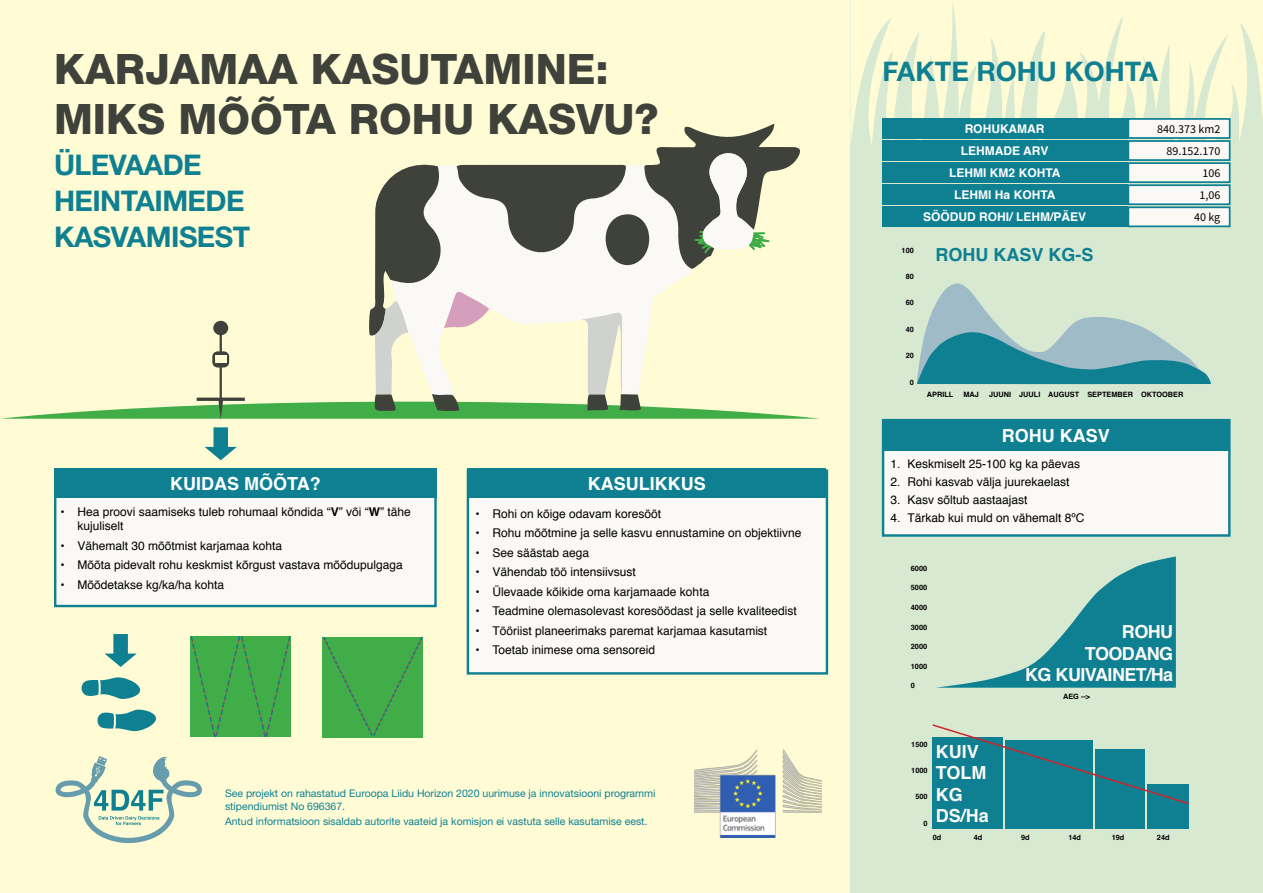
<style>
.page{position:relative;width:1263px;height:893px;background:#fffcd5}
.page>*{position:absolute;margin:0;border:0;box-sizing:border-box;transform-origin:0 0}
.t1{font:800 42px/50.4px "Helvetica Neue LT Std";color:#3e423b}
.t2{font:700 28.5px "Helvetica Neue LT Std";letter-spacing:-.02em;color:#0e8092}
.t3{font:700 27px "Helvetica Neue LT Std";color:#0e8092}
.t4{font:700 18px "Helvetica";letter-spacing:-.03em;color:#fbf9f6}
.t5{font:700 18px "Helvetica";color:#fff}
.t6{font:700 18px "Helvetica";color:#0e8092}
.t7{font:700 18px/21.6px "Helvetica";color:#fbf9f6}
.t8{font:12px/14.4px "Helvetica";color:#000}
.t9{font:700 12px "Helvetica";color:#fff}
.t10{font:12px "Source Sans Pro";color:#000}
.t11{font:10.5px/12.6px "Helvetica Neue LT Std";color:#0e8092}
.t12{font:700 7.35px "Helvetica";color:#000}
.s1{font-weight:700}
</style>
<div class="page">
<div style="left:850px;top:0;width:413px;height:893px;background:#d8e9d2"></div>
<svg style="left:850px;top:0;width:413px;height:148px;fill:#fffcd5"></svg>
<svg style="left:917px;top:283px;width:294px;height:101px"></svg>
<svg style="left:936px;top:556px;width:240px;height:132px"></svg>
<img style="left:694px;top:750px;width:127px;height:88px">
<svg style="left:55px;top:756px;width:147px;height:87px"></svg>
<div style="left:882px;top:419px;width:348px;height:118px;background:#fbf9f6;border:2px solid #0e8092"></div>
<div style="left:883px;top:420px;width:346px;height:31px;background:#0e8092"></div>
<div style="left:882px;top:118px;width:245px;height:21px;background:#0e8092"></div>
<div style="left:882px;top:140px;width:245px;height:21px;background:#0e8092"></div>
<div style="left:882px;top:162px;width:245px;height:21px;background:#0e8092"></div>
<div style="left:882px;top:184px;width:245px;height:21px;background:#0e8092"></div>
<div style="left:882px;top:206px;width:245px;height:21px;background:#0e8092"></div>
<div style="left:1128px;top:207px;width:102px;height:19px;background:#fbf9f6"></div>
<div style="left:1127px;top:206px;width:103px;height:21px;border:2px solid #0e8092"></div>
<div style="left:1128px;top:119px;width:102px;height:19px;background:#fbf9f6"></div>
<div style="left:1127px;top:118px;width:103px;height:21px;border:2px solid #0e8092"></div>
<div style="left:1128px;top:141px;width:102px;height:19px;background:#fbf9f6"></div>
<div style="left:1127px;top:140px;width:103px;height:21px;border:2px solid #0e8092"></div>
<div style="left:1128px;top:163px;width:102px;height:19px;background:#fbf9f6"></div>
<div style="left:1127px;top:162px;width:103px;height:21px;border:2px solid #0e8092"></div>
<div style="left:1128px;top:185px;width:102px;height:19px;background:#fbf9f6"></div>
<div style="left:1127px;top:184px;width:103px;height:21px;border:2px solid #0e8092"></div>
<div style="left:467px;top:469px;width:361px;height:206px;background:#fbf9f6;border:2px solid #0e8092"></div>
<div style="left:468px;top:468px;width:358px;height:30px;background:#0e8092"></div>
<div style="left:932px;top:737px;width:71px;height:91px;background:#0e8092"></div>
<div style="left:1005px;top:740px;width:88px;height:88px;background:#0e8092"></div>
<div style="left:1095px;top:749px;width:50px;height:79px;background:#0e8092"></div>
<div style="left:1147px;top:784px;width:42px;height:44px;background:#0e8092"></div>
<svg style="left:932px;top:724px;width:257px;height:81px"></svg>
<div style="left:54px;top:495px;width:383px;height:112px;background:#fbf9f6;border:2px solid #0e8092"></div>
<div style="left:54px;top:468px;width:383px;height:30px;background:#0e8092"></div>
<svg style="left:0;top:124px;width:820px;height:296px"></svg>
<div style="left:215px;top:355px;width:11px;height:7px;background:#fffcd5"></div>
<svg style="left:205px;top:427px;width:32px;height:33px"></svg>
<div style="left:323px;top:637px;width:100px;height:99px;background:#41ad49"></div>
<svg style="left:190px;top:636px;width:101px;height:101px;background:#41a94a"></svg>
<svg style="left:82px;top:677px;width:59px;height:22px"></svg>
<svg style="left:97px;top:709px;width:59px;height:22px"></svg>
<svg style="left:105px;top:634px;width:32px;height:33px"></svg>
<p class="t1" style="left:54px;top:44px;width:606px">KARJAMAA KASUTAMINE:<br>MIKS MÕÕTA ROHU KASVU?</p>
<p class="t2" style="left:54px;top:147px;width:149px">ÜLEVAADE</p>
<p class="t2" style="left:54px;top:183px;width:192px">HEINTAIMEDE</p>
<p class="t2" style="left:54px;top:219px;width:198px">KASVAMISEST</p>
<p class="t5" style="left:170px;top:469px;width:152px">KUIDAS MÕÕTA?</p>
<p class="t8" style="left:77px;top:505px;width:335px;text-indent:-17px">• Hea proovi saamiseks tuleb rohumaal kõndida “<span class="s1">V</span>” või “<span class="s1">W</span>” tähe kujuliselt</p>
<p class="t8" style="left:60px;top:539px;width:223px">• Vähemalt 30 mõõtmist karjamaa kohta</p>
<p class="t8" style="left:60px;top:558px;width:344px">• Mõõta pidevalt rohu keskmist kõrgust vastava mõõdupulgaga</p>
<p class="t8" style="left:60px;top:578px;width:165px">• Mõõdetakse kg/ka/ha kohta</p>
<p class="t5" style="left:588px;top:469px;width:119px">KASULIKKUS</p>
<p class="t8" style="left:475px;top:507px;width:187px">• Rohi on kõige odavam koresööt</p>
<p class="t8" style="left:475px;top:526px;width:327px">• Rohu mõõtmine ja selle kasvu ennustamine on objektiivne</p>
<p class="t8" style="left:475px;top:546px;width:115px">• See säästab aega</p>
<p class="t8" style="left:475px;top:565px;width:162px">• Vähendab töö intensiivsust</p>
<p class="t8" style="left:475px;top:585px;width:235px">• Ülevaade kõikide oma karjamaade kohta</p>
<p class="t8" style="left:475px;top:604px;width:323px">• Teadmine olemasolevast koresöödast ja selle kvaliteedist</p>
<p class="t8" style="left:475px;top:624px;width:293px">• Tööriist planeerimaks paremat karjamaa kasutamist</p>
<p class="t8" style="left:475px;top:643px;width:181px">• Toetab inimese oma sensoreid</p>
<p class="t11" style="left:225px;top:787px;width:432px">See projekt on rahastatud Euroopa Liidu Horizon 2020 uurimuse ja innovatsiooni programmi stipendiumist No 696367.</p>
<p class="t11" style="left:225px;top:815px;width:424px">Antud informatsioon sisaldab autorite vaateid ja komisjon ei vastuta selle kasutamise eest.</p>
<p class="t3" style="left:882px;top:54px;width:277px">FAKTE ROHU KOHTA</p>
<p class="t12" style="left:902px;top:244px;width:14px">100</p>
<p class="t12" style="left:906px;top:270px;width:10px">80</p>
<p class="t12" style="left:906px;top:297px;width:10px">60</p>
<p class="t12" style="left:906px;top:323px;width:10px">40</p>
<p class="t12" style="left:906px;top:350px;width:10px">20</p>
<p class="t12" style="left:910px;top:376px;width:6px">0</p>
<p class="t9" style="left:965px;top:119px;width:81px">ROHUKAMAR</p>
<p class="t9" style="left:961px;top:141px;width:89px">LEHMADE ARV</p>
<p class="t9" style="left:949px;top:163px;width:113px">LEHMI KM2 KOHTA</p>
<p class="t9" style="left:954px;top:185px;width:103px">LEHMI Ha KOHTA</p>
<p class="t9" style="left:923px;top:207px;width:164px">SÖÖDUD ROHI/ LEHM/PÄEV</p>
<p class="t10" style="left:1194px;top:210px;width:28px">40 kg</p>
<p class="t10" style="left:1157px;top:121px;width:65px">840.373 km2</p>
<p class="t10" style="left:1166px;top:143px;width:55px">89.152.170</p>
<p class="t10" style="left:1202px;top:166px;width:19px">106</p>
<p class="t10" style="left:1199px;top:188px;width:22px">1,06</p>
<p class="t6" style="left:935px;top:240px;width:160px">ROHU KASV KG-S</p>
<p class="t12" style="left:927px;top:388px;width:28px">APRILL</p>
<p class="t12" style="left:963px;top:388px;width:17px">MAJ</p>
<p class="t12" style="left:989px;top:388px;width:196px">JUUNI JUULI AUGUST SEPTEMBER OKTOOBER</p>
<p class="t5" style="left:1002px;top:421px;width:109px">ROHU KASV</p>
<p class="t8" style="left:890px;top:457px;width:191px">1. Keskmiselt 25-100 kg ka päevas</p>
<p class="t8" style="left:890px;top:475px;width:181px">2. Rohi kasvab välja juurekaelast</p>
<p class="t8" style="left:890px;top:493px;width:139px">3. Kasv sõltub aastaajast</p>
<p class="t8" style="left:890px;top:511px;width:196px">4. Tärkab kui muld on vähemalt 8ºC</p>
<p class="t12" style="left:911px;top:562px;width:18px">6000</p>
<p class="t12" style="left:911px;top:582px;width:18px">5000</p>
<p class="t12" style="left:911px;top:601px;width:18px">4000</p>
<p class="t12" style="left:911px;top:621px;width:18px">3000</p>
<p class="t12" style="left:911px;top:641px;width:18px">2000</p>
<p class="t12" style="left:911px;top:660px;width:18px">1000</p>
<p class="t12" style="left:911px;top:680px;width:6px">0</p>
<p class="t12" style="left:911px;top:738px;width:18px">1500</p>
<p class="t12" style="left:911px;top:764px;width:18px">1000</p>
<p class="t12" style="left:915px;top:791px;width:14px">500</p>
<p class="t12" style="left:923px;top:817px;width:6px">0</p>
<p class="t7" style="left:936px;top:741px;width:52px">KUIV<br>TOLM<br>KG</p>
<p class="t4" style="left:936px;top:801px;width:55px">DS/Ha</p>
<p class="t4" style="left:1122px;top:617px;width:53px">ROHU</p>
<p class="t4" style="left:1085px;top:639px;width:90px">TOODANG</p>
<p class="t4" style="left:1025px;top:660px;width:150px">KG KUIVAINET/Ha</p>
<p class="t12" style="left:1063px;top:690px;width:29px">AEG --&gt;</p>
<p class="t12" style="left:933px;top:831px;width:10px">0d</p>
<p class="t12" style="left:974px;top:831px;width:10px">4d</p>
<p class="t12" style="left:1021px;top:831px;width:10px">9d</p>
<p class="t12" style="left:1068px;top:831px;width:14px">14d</p>
<p class="t12" style="left:1112px;top:831px;width:14px">19d</p>
<p class="t12" style="left:1157px;top:831px;width:14px">24d</p>
</div>
